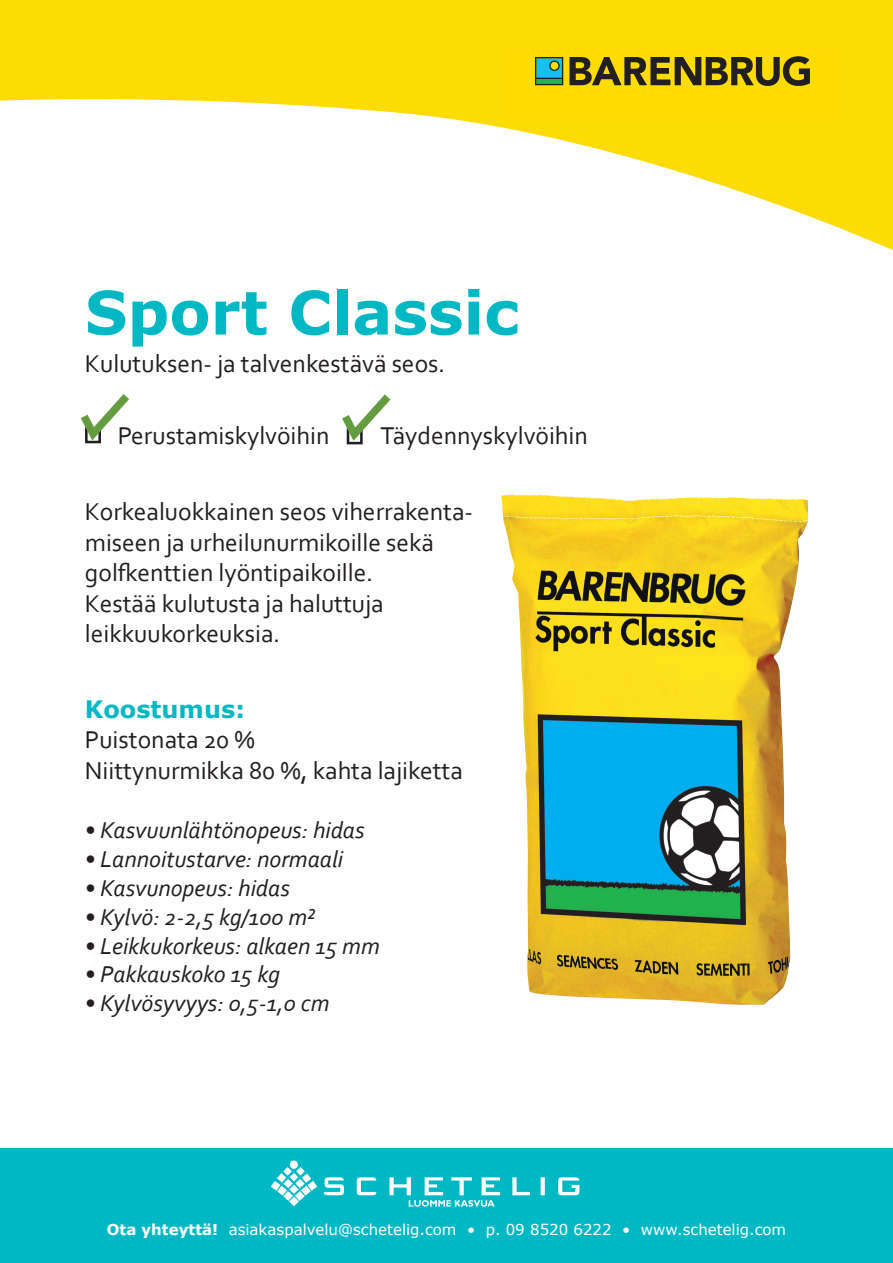
<style>
.page{position:relative;width:893px;height:1263px;background:#fff}
.page>*{position:absolute;margin:0;border:0;box-sizing:border-box;transform-origin:0 0}
.tuoteotsikko{font:700 60px "Verdana";color:#00b8c4}
.leipis{font:25.5px/30.6px "Corbel";color:#231f20}
.leipis-2{font:italic 24px "Corbel";color:#231f20}
.leipis-3{font:700 24px "Verdana";color:#00b8c4}
.leipis-4{font:15px "Verdana";color:#fff}
.s1{font-weight:700}
</style>
<div class="page">
<svg style="left:0;top:0;width:893px;height:250px;fill:#fddc05"></svg>
<div style="left:506px;top:55px;width:332px;height:59px;background:#ffdc01"></div>
<svg style="left:569px;top:56px;width:241px;height:30px"></svg>
<svg style="left:535px;top:57px;width:28px;height:28px"></svg>
<div style="left:551px;top:62px;width:7px;height:8px;background:#ffdc01;border-radius:50%"></div>
<div style="left:0;top:1148px;width:893px;height:115px;background:#00b8c4"></div>
<div style="left:290px;top:1160px;width:8px;height:9px;background:#fff;border-radius:50%"></div>
<svg style="left:271px;top:1167px;width:46px;height:39px"></svg>
<svg style="left:324px;top:1177px;width:255px;height:29px"></svg>
<img style="left:501px;top:495px;width:307px;height:510px">
<svg style="left:342px;top:394px;width:49px;height:51px"></svg>
<svg style="left:81px;top:394px;width:48px;height:50px"></svg>
<p class="tuoteotsikko" style="left:85px;top:270px;width:436px">Sport Classic</p>
<p class="leipis" style="left:85px;top:348px;width:362px">Kulutuksen- ja talvenkestävä seos.</p>
<p class="leipis" style="left:118px;top:420px;width:213px">Perustamiskylvöihin</p>
<p class="leipis" style="left:380px;top:420px;width:209px">Täydennyskylvöihin</p>
<p class="leipis" style="left:85px;top:496px;width:390px">Korkealuokkainen seos viherrakenta&shy;miseen ja urheilunurmikoille sekä golfkenttien lyöntipaikoille.<br>Kestää kulutusta ja haluttuja leikkuukorkeuksia.</p>
<p class="leipis-3" style="left:85px;top:692px;width:162px">Koostumus:</p>
<p class="leipis" style="left:85px;top:724px;width:172px">Puistonata 20 %</p>
<p class="leipis" style="left:85px;top:755px;width:380px">Niittynurmikka 80 %, kahta lajiketta</p>
<p class="leipis-2" style="left:85px;top:815px;width:281px">• Kasvuunlähtönopeus: hidas</p>
<p class="leipis-2" style="left:85px;top:844px;width:259px">• Lannoitustarve: normaali</p>
<p class="leipis-2" style="left:85px;top:873px;width:207px">• Kasvunopeus: hidas</p>
<p class="leipis-2" style="left:85px;top:902px;width:231px">• Kylvö: 2-2,5 kg/100 m²</p>
<p class="leipis-2" style="left:85px;top:931px;width:296px">• Leikkukorkeus: alkaen 15 mm</p>
<p class="leipis-2" style="left:85px;top:959px;width:197px">• Pakkauskoko 15 kg</p>
<p class="leipis-2" style="left:85px;top:988px;width:246px">• Kylvösyvyys: 0,5-1,0 cm</p>
<p class="leipis-4" style="left:107px;top:1219px;width:681px"><span class="s1">Ota yhteyttä!</span> asiakaspalvelu@schetelig.com • p. 09 8520 6222 • www.schetelig.com</p>
</div>
